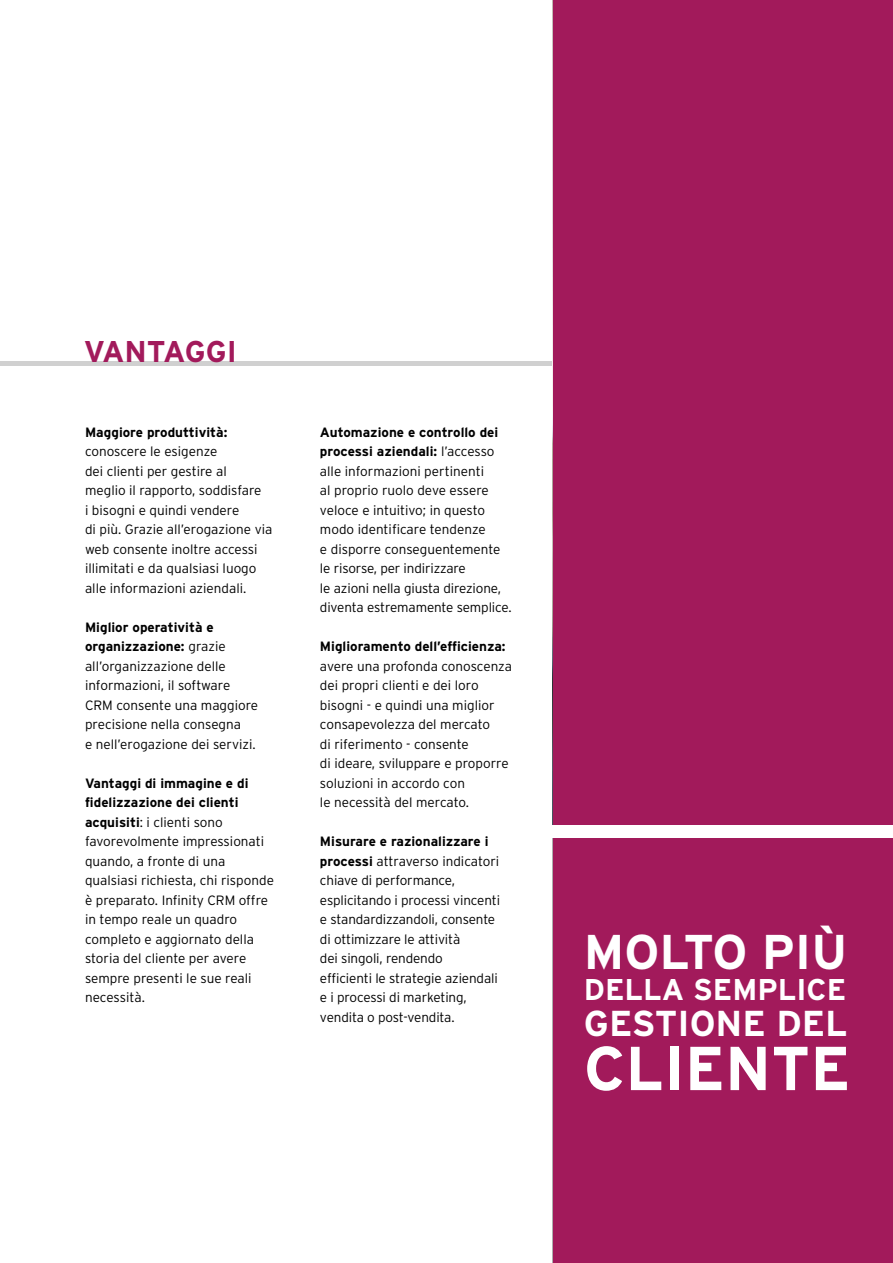
<style>
.page{position:relative;width:893px;height:1263px;background:#fff}
.page>*{position:absolute;margin:0;border:0;box-sizing:border-box;transform-origin:0 0}
.t1{font:700 61.8px "Interstate";color:#fff}
.t2{font:700 48.75px "Interstate";color:#fff}
.t3{font:700 36px "Interstate";color:#fff}
.t4{font:700 30px "Interstate";color:#fff}
.t5{font:700 30px "Interstate";color:#a21a5b}
.t6{font:300 13.5px/19.5px "Interstate";color:#000}
.t7{font:700 13.5px "Interstate";color:#000}
.s1{font-weight:700}
</style>
<div class="page">
<div style="left:0;top:361px;width:893px;height:5px;background:#d0d0d0"></div>
<div style="left:553px;top:0;width:340px;height:1263px;background:#a21a5b"></div>
<div style="left:544px;top:825px;width:349px;height:13px;background:#fff"></div>
<h3 class="t5" style="left:84px;top:334px;width:154px">VANTAGGI</h3>
<p class="t7" style="left:85px;top:424px;width:144px">Maggiore produttività:</p>
<p class="t6" style="left:85px;top:442px;width:189px">conoscere le esigenze<br>dei clienti per gestire al<br>meglio il rapporto, soddisfare<br>i bisogni e quindi vendere<br>di più. Grazie all’erogazione via web consente inoltre accessi illimitati e da qualsiasi luogo alle informazioni aziendali.</p>
<p class="t6" style="left:85px;top:617px;width:175px"><span class="s1">Miglior operatività e organizzazione:</span> grazie all’organizzazione delle informazioni, il software<br>CRM consente una maggiore precisione nella consegna<br>e nell’erogazione dei servizi.</p>
<p class="t6" style="left:85px;top:773px;width:190px"><span class="s1">Vantaggi di immagine e di fidelizzazione dei clienti acquisiti</span>: i clienti sono favorevolmente impressionati quando, a fronte di una qualsiasi richiesta, chi risponde è preparato. Infinity CRM offre in tempo reale un quadro completo e aggiornato della storia del cliente per avere sempre presenti le sue reali necessità.</p>
<p class="t6" style="left:320px;top:422px;width:193px"><span class="s1">Automazione e controllo dei processi aziendali:</span> l’accesso alle informazioni pertinenti<br>al proprio ruolo deve essere veloce e intuitivo; in questo modo identificare tendenze<br>e disporre conseguentemente le risorse, per indirizzare<br>le azioni nella giusta direzione, diventa estremamente semplice.</p>
<p class="t7" style="left:320px;top:639px;width:187px">Miglioramento dell’efficienza:</p>
<p class="t6" style="left:320px;top:656px;width:194px">avere una profonda conoscenza dei propri clienti e dei loro bisogni - e quindi una miglior consapevolezza del mercato<br>di riferimento - consente<br>di ideare, sviluppare e proporre soluzioni in accordo con<br>le necessità del mercato.</p>
<p class="t6" style="left:320px;top:831px;width:182px"><span class="s1">Misurare e razionalizzare i processi</span> attraverso indicatori chiave di performance, esplicitando i processi vincenti e standardizzandoli, consente di ottimizzare le attività<br>dei singoli, rendendo<br>efficienti le strategie aziendali e i processi di marketing, vendita o post-vendita.</p>
<h2 class="t2" style="left:584px;top:924px;width:265px">MOLTO PIÙ</h2>
<h3 class="t4" style="left:584px;top:973px;width:264px">DELLA SEMPLICE</h3>
<h3 class="t3" style="left:584px;top:1003px;width:265px">GESTIONE DEL</h3>
<h1 class="t1" style="left:584px;top:1034px;width:268px">CLIENTE</h1>
</div>
